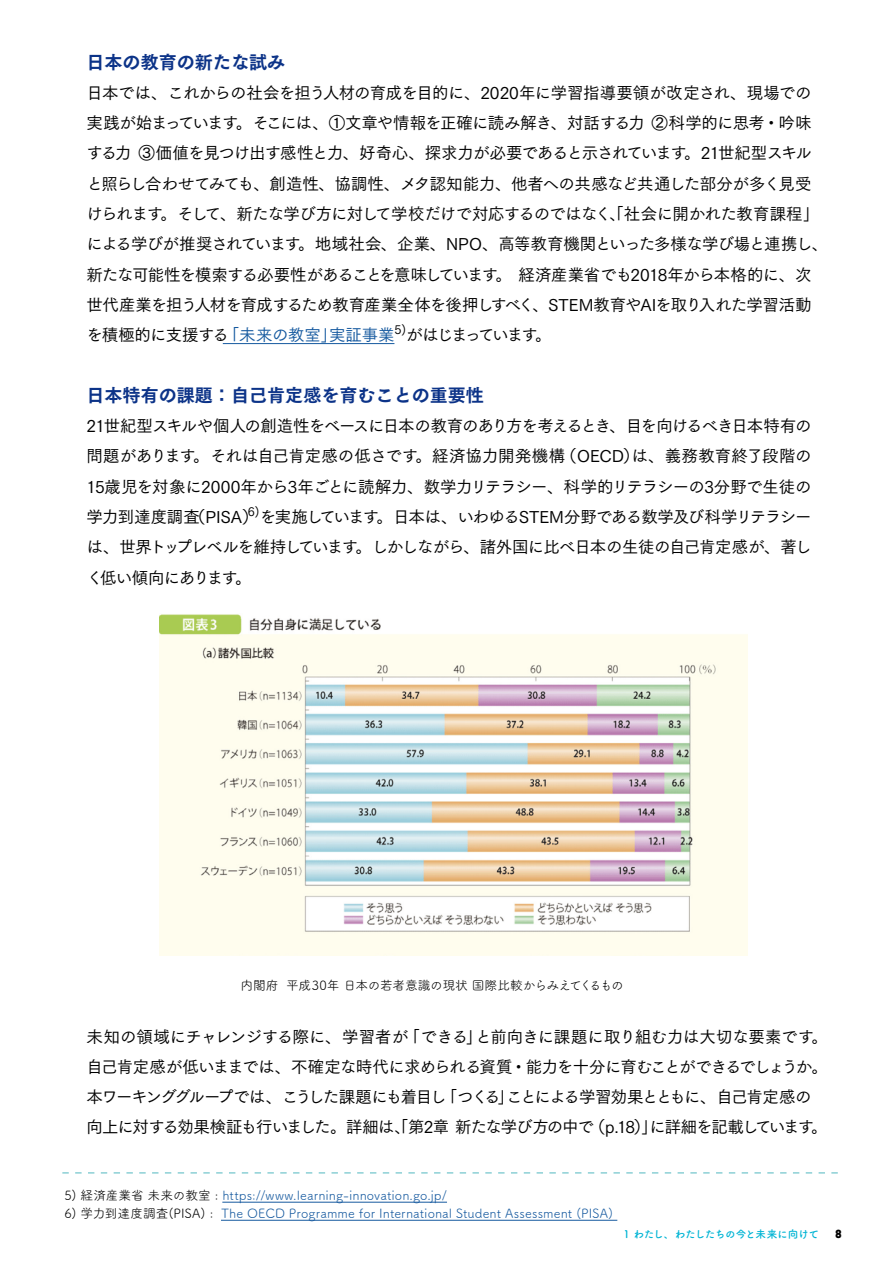
<style>
.page{position:relative;width:893px;height:1263px;background:#fff}
.page>*{position:absolute;margin:0;border:0;box-sizing:border-box;transform-origin:0 0}
.t1{font:18px "Tsuku Go Pro E";color:#0c3388}
.t2{font:16.5px/30.3px "Tsuku Go Pro M";letter-spacing:-.05em;color:#000}
.t3{font:12.75px "Tsuku A Rd Gothic Std R";letter-spacing:.005em;color:#15599f}
.t4{font:12.75px "Tsuku A Rd Gothic Std R";letter-spacing:-.03em;color:#000}
.t5{font:11.7px "DIN Black Alternate";color:#000}
.t6{font:10.65px "Tsuku A Rd Gothic Std B";letter-spacing:-.035em;color:#00b4d4}
.s1{color:#15599f}
.s2{color:#000}
</style>
<div class="page">
<hr style="left:223px;top:343px;width:171px;height:1px;background:#15599f">
<svg style="left:62px;top:1172px;width:776px;height:1px"></svg>
<hr style="left:222px;top:1202px;width:225px;height:1px;background:#15599f">
<hr style="left:221px;top:1220px;width:396px;height:1px;background:#15599f">
<img style="left:159px;top:614px;width:588px;height:341px">
<p class="t1" style="left:86px;top:46px;width:200px">日本の教育の新たな試み</p>
<p class="t2" style="left:86px;top:76px;width:743px">日本では、これからの社会を担う人材の育成を目的に、2020年に学習指導要領が改定され、現場での実践が始まっています。そこには、①文章や情報を正確に読み解き、対話する力 ②科学的に思考・吟味する力 ③価値を見つけ出す感性と力、好奇心、探求力が必要であると示されています。21世紀型スキルと照らし合わせてみても、創造性、協調性、メタ認知能力、他者への共感など共通した部分が多く見受けられます。そして、新たな学び方に対して学校だけで対応するのではなく、「社会に開かれた教育課程」による学びが推奨されています。地域社会、企業、NPO、高等教育機関といった多様な学び場と連携し、新たな可能性を模索する必要性があることを意味しています。 経済産業省でも2018年から本格的に、次世代産業を担う人材を育成するため教育産業全体を後押しすべく、STEM教育やAIを取り入れた学習活動を積極的に支援する<span class="s1">「未来の教室」実証事業</span><sup>5)</sup>がはじまっています。</p>
<p class="t1" style="left:86px;top:379px;width:399px">日本特有の課題：自己肯定感を育むことの重要性</p>
<p class="t2" style="left:86px;top:409px;width:726px;text-align:justify">21世紀型スキルや個人の創造性をベースに日本の教育のあり方を考えるとき、目を向けるべき日本特有の問題があります。それは自己肯定感の低さです。経済協力開発機構（OECD）は、義務教育終了段階の15歳児を対象に2000年から3年ごとに読解力、数学力リテラシー、科学的リテラシーの3分野で生徒の学力到達度調査（PISA）<sup>6)</sup>を実施しています。日本は、いわゆるSTEM分野である数学及び科学リテラシーは、世界トップレベルを維持しています。しかしながら、諸外国に比べ日本の生徒の自己肯定感が、著しく低い傾向にあります。</p>
<p class="t4" style="left:241px;top:976px;width:385px">内閣府 平成30年 日本の若者意識の現状 国際比較からみえてくるもの</p>
<p class="t2" style="left:86px;top:1019px;width:743px">未知の領域にチャレンジする際に、学習者が「できる」と前向きに課題に取り組む力は大切な要素です。自己肯定感が低いままでは、不確定な時代に求められる資質・能力を十分に育むことができるでしょうか。本ワーキンググループでは、こうした課題にも着目し「つくる」ことによる学習効果とともに、自己肯定感の向上に対する効果検証も行いました。詳細は、「第2章 新たな学び方の中で（p.18）」に詳細を記載しています。</p>
<p class="t3" style="left:65px;top:1186px;width:384px"><span class="s2">5) 経済産業省 未来の教室 :</span> https://www.learning-innovation.go.jp/</p>
<p class="t3" style="left:65px;top:1204px;width:550px"><span class="s2">6) 学力到達度調査(PISA) :</span> The OECD Programme for International Student Assessment (PISA)</p>
<p class="t6" style="left:623px;top:1226px;width:197px">1 わたし、わたしたちの今と未来に向けて</p>
<p class="t5" style="left:835px;top:1226px;width:8px">8</p>
</div>
